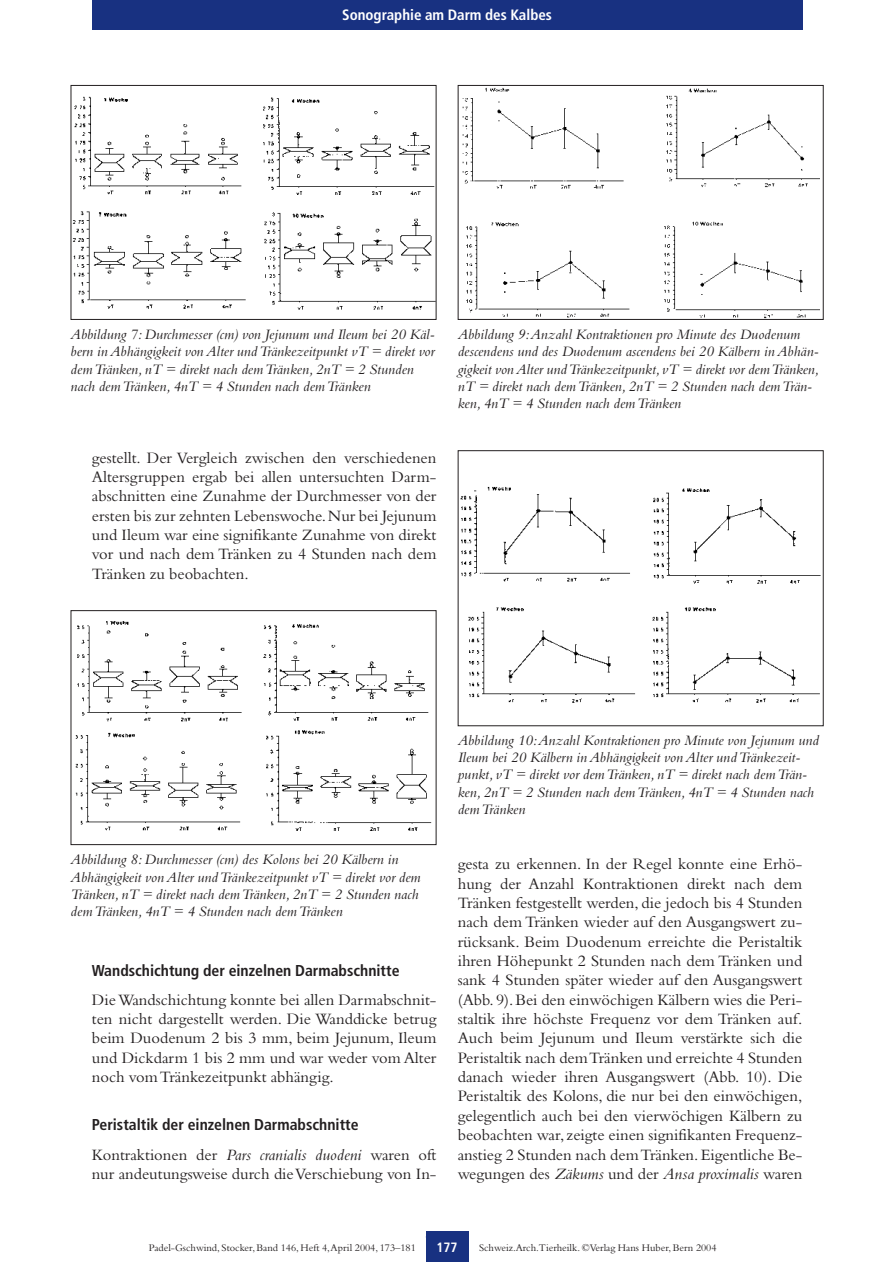
<style>
.page{position:relative;width:893px;height:1262px;background:#fff}
.page>*{position:absolute;margin:0;border:0;box-sizing:border-box;transform-origin:0 0}
.t1{font:16.5px/19.4px "Bembo";color:#231f20;text-align:justify}
.t2{font:700 condensed 15.75px "Frutiger";color:#231f20}
.t3{font:italic 15px/17.2px "Bembo";color:#231f20}
.t4{font:700 condensed 15px "Frutiger";color:#fff}
.t5{font:700 condensed 13.5px "Frutiger";color:#fff}
.t6{font:10.5px "Bembo";color:#231f20}
.s1{font-style:italic}
</style>
<div class="page">
<div style="left:92px;top:0;width:710px;height:30px;background:#183181"></div>
<div style="left:426px;top:1231px;width:42px;height:30px;background:#183181"></div>
<img style="left:73px;top:96px;width:361px;height:214px">
<div style="left:71px;top:85px;width:365px;height:235px;border:1px solid #231f20"></div>
<img style="left:463px;top:87px;width:356px;height:231px">
<div style="left:458px;top:85px;width:365px;height:235px;border:1px solid #231f20"></div>
<img style="left:460px;top:486px;width:361px;height:217px">
<img style="left:75px;top:621px;width:357px;height:210px">
<div style="left:71px;top:610px;width:365px;height:235px;border:1px solid #231f20"></div>
<p class="t4" style="left:342px;top:9px;width:211px">Sonographie am Darm des Kalbes</p>
<p class="t3" style="left:71px;top:327px;width:365px">Abbildung 7: Durchmesser (cm) von Jejunum und Ileum bei 20 Käl&shy;bern in Abhängigkeit von Alter und Tränkezeitpunkt vT = direkt vor dem Tränken, nT = direkt nach dem Tränken, 2nT = 2 Stunden nach dem Tränken, 4nT = 4 Stunden nach dem Tränken</p>
<p class="t3" style="left:458px;top:327px;width:363px">Abbildung 9:Anzahl Kontraktionen pro Minute des Duodenum descendens und des Duodenum ascendens bei 20 Kälbern in Abhän&shy;gigkeit von Alter und Tränkezeitpunkt, vT = direkt vor dem Tränken, nT = direkt nach dem Tränken, 2nT = 2 Stunden nach dem Trän&shy;ken, 4nT = 4 Stunden nach dem Tränken</p>
<p class="t1" style="left:92px;top:449px;width:346px">gestellt. Der Vergleich zwischen den verschiedenen Altersgruppen ergab bei allen untersuchten Darm&shy;abschnitten eine Zunahme der Durchmesser von der ersten bis zur zehnten Lebenswoche.Nur bei Jejunum und Ileum war eine signifikante Zunahme von direkt vor und nach dem Tränken zu 4 Stunden nach dem Tränken zu beobachten.</p>
<p class="t3" style="left:71px;top:852px;width:351px">Abbildung 8: Durchmesser (cm) des Kolons bei 20 Kälbern in Abhängigkeit von Alter und Tränkezeitpunkt vT = direkt vor dem Tränken, nT = direkt nach dem Tränken, 2nT = 2 Stunden nach dem Tränken, 4nT = 4 Stunden nach dem Tränken</p>
<p class="t2" style="left:92px;top:963px;width:309px">Wandschichtung der einzelnen Darmabschnitte</p>
<p class="t1" style="left:92px;top:991px;width:346px">Die Wandschichtung konnte bei allen Darmabschnit&shy;ten nicht dargestellt werden. Die Wanddicke betrug beim Duodenum 2 bis 3 mm, beim Jejunum, Ileum und Dickdarm 1 bis 2 mm und war weder vom Alter noch vom Tränkezeitpunkt abhängig.</p>
<p class="t2" style="left:92px;top:1118px;width:268px">Peristaltik der einzelnen Darmabschnitte</p>
<p class="t1" style="left:92px;top:1146px;width:346px">Kontraktionen der <span class="s1">Pars cranialis duodeni</span> waren oft nur andeutungsweise durch die Verschiebung von In-</p>
<p class="t3" style="left:458px;top:733px;width:363px">Abbildung 10:Anzahl Kontraktionen pro Minute von Jejunum und Ileum bei 20 Kälbern in Abhängigkeit von Alter und Tränkezeit&shy;punkt, vT = direkt vor dem Tränken, nT = direkt nach dem Trän&shy;ken, 2nT = 2 Stunden nach dem Tränken, 4nT = 4 Stunden nach dem Tränken</p>
<p class="t1" style="left:458px;top:856px;width:346px">gesta zu erkennen. In der Regel konnte eine Erhö&shy;hung der Anzahl Kontraktionen direkt nach dem Tränken festgestellt werden, die jedoch bis 4 Stunden nach dem Tränken wieder auf den Ausgangswert zu&shy;rücksank. Beim Duodenum erreichte die Peristaltik ihren Höhepunkt 2 Stunden nach dem Tränken und sank 4 Stunden später wieder auf den Ausgangswert (Abb.9).Bei den einwöchigen Kälbern wies die Peri&shy;staltik ihre höchste Frequenz vor dem Tränken auf.<br>Auch beim Jejunum und Ileum verstärkte sich die Peristaltik nach dem Tränken und erreichte 4 Stunden danach wieder ihren Ausgangswert (Abb. 10). Die Peristaltik des Kolons, die nur bei den einwöchigen, gelegentlich auch bei den vierwöchigen Kälbern zu beobachten war, zeigte einen signifikanten Frequenz&shy;anstieg 2 Stunden nach dem Tränken.Eigentliche Be&shy;wegungen des <span class="s1">Zäkums</span> und der <span class="s1">Ansa proximalis</span> waren</p>
<p class="t5" style="left:436px;top:1241px;width:23px">177</p>
<p class="t6" style="left:149px;top:1244px;width:268px">Padel-Gschwind, Stocker, Band 146, Heft 4,April 2004, 173–181</p>
<p class="t6" style="left:479px;top:1244px;width:239px">Schweiz.Arch.Tierheilk. ©Verlag Hans Huber, Bern 2004</p>
</div>
